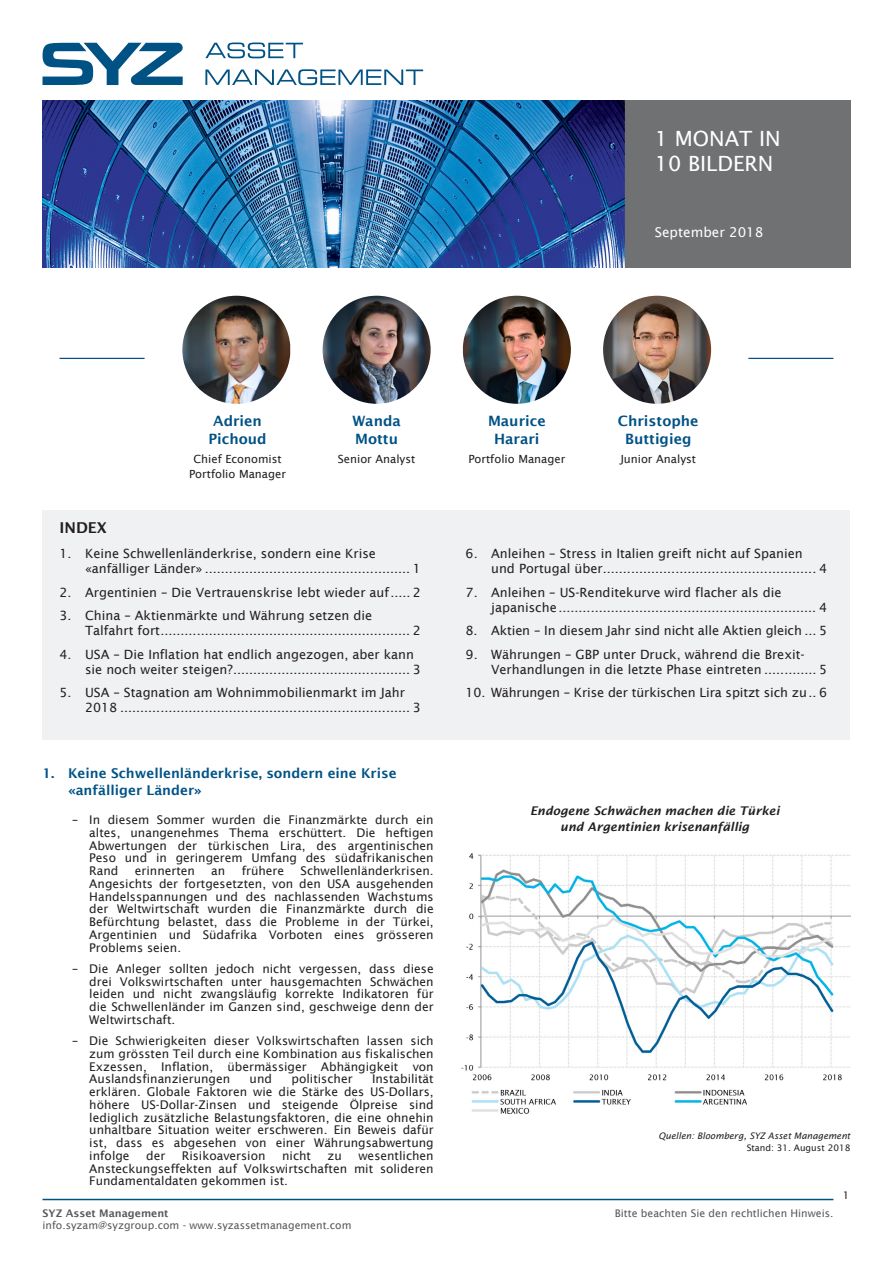
<style>
.page{position:relative;width:893px;height:1263px;background:#fff}
.page>*{position:absolute;margin:0;border:0;box-sizing:border-box;transform-origin:0 0}
.t1{font:21px/25.2px "Lucida Sans";color:#fff}
.t2{font:600 15px "Lucida Sans";color:#231f20}
.t3{font:600 14.25px/18px "Lucida Sans";color:#005285;text-align:center}
.t4{font:600 13.5px/16.5px "Lucida Sans";color:#005387}
.t5{font:13.5px "Lucida Sans";color:#fff}
.t6{font:12.75px/15px "Lucida Sans";color:#231f20}
.t7{font:12px/12.8px "Lucida Sans";color:#231f20;text-align:justify}
.Graph_TITLES{font:italic 600 12px/16.5px "Lucida Sans";color:#231f20;text-align:center}
.t8{font:11.25px "Lucida Sans";color:#231f20}
.t9{font:10.5px "Lucida Sans";color:#57585a}
.t10{font:600 10.5px "Lucida Sans";color:#57585a}
.t11{font:10.5px "Lucida Sans";color:#231f20}
.Source_data{font:italic 9px "Lucida Sans";color:#231f20}
.Source_data-2{font:9px "Lucida Sans";color:#231f20}
</style>
<div class="page">
<svg style="left:205px;top:43px;width:98px;height:15px"></svg>
<svg style="left:205px;top:69px;width:218px;height:16px"></svg>
<svg style="left:43px;top:43px;width:140px;height:42px"></svg>
<img style="left:43px;top:100px;width:807px;height:168px">
<hr style="left:43px;top:1199px;width:790px;height:1px;background:#005285">
<div style="left:43px;top:510px;width:807px;height:230px;background:#f0f1f2"></div>
<img style="left:461px;top:853px;width:389px;height:261px">
<hr style="left:748px;top:358px;width:85px;height:1px;background:#005285">
<hr style="left:60px;top:358px;width:85px;height:1px;background:#005285">
<img style="left:182px;top:296px;width:108px;height:108px;border-radius:53px">
<img style="left:603px;top:296px;width:108px;height:108px;border-radius:54px">
<img style="left:323px;top:296px;width:108px;height:108px;border-radius:54px">
<img style="left:463px;top:296px;width:108px;height:108px;border-radius:53px">
<h1 class="t1" style="left:655px;top:126px;width:127px">1 MONAT IN<br>10 BILDERN</h1>
<p class="t5" style="left:655px;top:224px;width:110px">September 2018</p>
<p class="t2" style="left:60px;top:519px;width:49px">INDEX</p>
<p class="t3" style="left:208px;top:412px;width:60px">Adrien<br>Pichoud</p>
<p class="t8" style="left:193px;top:453px;width:90px">Chief Economist</p>
<p class="t8" style="left:189px;top:468px;width:98px">Portfolio Manager</p>
<p class="t3" style="left:352px;top:412px;width:50px;text-align:left">Wanda<br>Mottu</p>
<p class="t8" style="left:338px;top:453px;width:79px">Senior Analyst</p>
<p class="t6" style="left:85px;top:546px;width:337px;text-indent:-26px">1. Keine Schwellenländerkrise, sondern eine Krise «anfälliger Länder» ................................................... 1</p>
<p class="t6" style="left:60px;top:585px;width:363px">2. Argentinien – Die Vertrauenskrise lebt wieder auf..... 2</p>
<p class="t6" style="left:85px;top:608px;width:337px;text-indent:-26px">3. China – Aktienmärkte und Währung setzen die<br>Talfahrt fort.............................................................. 2</p>
<p class="t6" style="left:85px;top:647px;width:337px;text-indent:-26px">4. USA – Die Inflation hat endlich angezogen, aber kann sie noch weiter steigen?............................................ 3</p>
<p class="t6" style="left:85px;top:685px;width:337px;text-indent:-26px">5. USA – Stagnation am Wohnimmobilienmarkt im Jahr<br>2018 ........................................................................ 3</p>
<p class="t4" style="left:68px;top:765px;width:330px;text-indent:-26px">1. Keine Schwellenländerkrise, sondern eine Krise «anfälliger Länder»</p>
<p class="t7" style="left:89px;top:813px;width:346px;text-indent:-17px">– In diesem Sommer wurden die Finanzmärkte durch ein altes, unangenehmes Thema erschüttert. Die heftigen Abwertungen der türkischen Lira, des argentinischen Peso und in geringerem Umfang des südafrikanischen Rand</p>
<p class="t7" style="left:135px;top:864px;width:62px">erinnerten</p>
<p class="t7" style="left:211px;top:864px;width:16px">an</p>
<p class="t7" style="left:242px;top:864px;width:44px">frühere</p>
<p class="t7" style="left:89px;top:864px;width:346px;text-indent:211px">Schwellenländerkrisen.<br>Angesichts der fortgesetzten, von den USA ausgehenden Handelsspannungen und des nachlassenden Wachstums der Weltwirtschaft wurden die Finanzmärkte durch die Befürchtung belastet, dass die Probleme in der Türkei, Argentinien und Südafrika Vorboten eines grösseren Problems seien.</p>
<p class="t7" style="left:89px;top:962px;width:346px;text-indent:-17px">– Die Anleger sollten jedoch nicht vergessen, dass diese drei Volkswirtschaften unter hausgemachten Schwächen leiden und nicht zwangsläufig korrekte Indikatoren für die Schwellenländer im Ganzen sind, geschweige denn der Weltwirtschaft.</p>
<p class="t7" style="left:89px;top:1034px;width:346px;text-indent:-17px">– Die Schwierigkeiten dieser Volkswirtschaften lassen sich zum grössten Teil durch eine Kombination aus fiskalischen Exzessen, Inflation, übermässiger Abhängigkeit von Auslandsfinanzierungen</p>
<p class="t7" style="left:89px;top:1073px;width:346px;text-indent:283px">Instabilität erklären. Globale Faktoren wie die Stärke des US-Dollars, höhere US-Dollar-Zinsen und steigende Ölpreise sind lediglich zusätzliche Belastungsfaktoren, die eine ohnehin unhaltbare Situation weiter erschweren. Ein Beweis dafür ist, dass es abgesehen von einer Währungsabwertung infolge</p>
<p class="t7" style="left:250px;top:1073px;width:24px">und</p>
<p class="t7" style="left:291px;top:1073px;width:63px">politischer</p>
<p class="t7" style="left:89px;top:1149px;width:346px;text-indent:269px">wesentlichen Ansteckungseffekten auf Volkswirtschaften mit solideren Fundamentaldaten gekommen ist.</p>
<p class="t7" style="left:146px;top:1149px;width:21px">der</p>
<p class="t7" style="left:182px;top:1149px;width:85px">Risikoaversion</p>
<p class="t7" style="left:282px;top:1149px;width:31px">nicht</p>
<p class="t7" style="left:328px;top:1149px;width:16px">zu</p>
<p class="t3" style="left:488px;top:412px;width:59px">Maurice<br>Harari</p>
<p class="t8" style="left:468px;top:453px;width:98px">Portfolio Manager</p>
<p class="t3" style="left:618px;top:412px;width:82px">Christophe<br>Buttigieg</p>
<p class="t8" style="left:620px;top:453px;width:77px">Junior Analyst</p>
<p class="t6" style="left:491px;top:546px;width:337px;text-indent:-26px">6. Anleihen – Stress in Italien greift nicht auf Spanien und Portugal über..................................................... 4</p>
<p class="t6" style="left:491px;top:585px;width:337px;text-indent:-26px">7. Anleihen – US-Renditekurve wird flacher als die japanische................................................................ 4</p>
<p class="t6" style="left:466px;top:623px;width:363px">8. Aktien – In diesem Jahr sind nicht alle Aktien gleich ... 5</p>
<p class="t6" style="left:491px;top:647px;width:337px;text-indent:-26px">9. Währungen – GBP unter Druck, während die Brexit-<br>Verhandlungen in die letzte Phase eintreten ............. 5</p>
<p class="t6" style="left:466px;top:685px;width:363px">10. Währungen – Krise der türkischen Lira spitzt sich zu.. 6</p>
<p class="Graph_TITLES" style="left:530px;top:802px;width:251px">Endogene Schwächen machen die Türkei und Argentinien krisenanfällig</p>
<p class="Source_data" style="left:659px;top:1130px;width:193px">Quellen: Bloomberg, SYZ Asset Management</p>
<p class="Source_data-2" style="left:747px;top:1142px;width:105px">Stand: 31. August 2018</p>
<p class="t11" style="left:843px;top:1189px;width:8px">1</p>
<p class="t10" style="left:43px;top:1207px;width:128px">SYZ Asset Management</p>
<p class="t9" style="left:615px;top:1207px;width:220px">Bitte beachten Sie den rechtlichen Hinweis.</p>
<p class="t9" style="left:43px;top:1219px;width:311px">info.syzam@syzgroup.com - www.syzassetmanagement.com</p>
</div>
